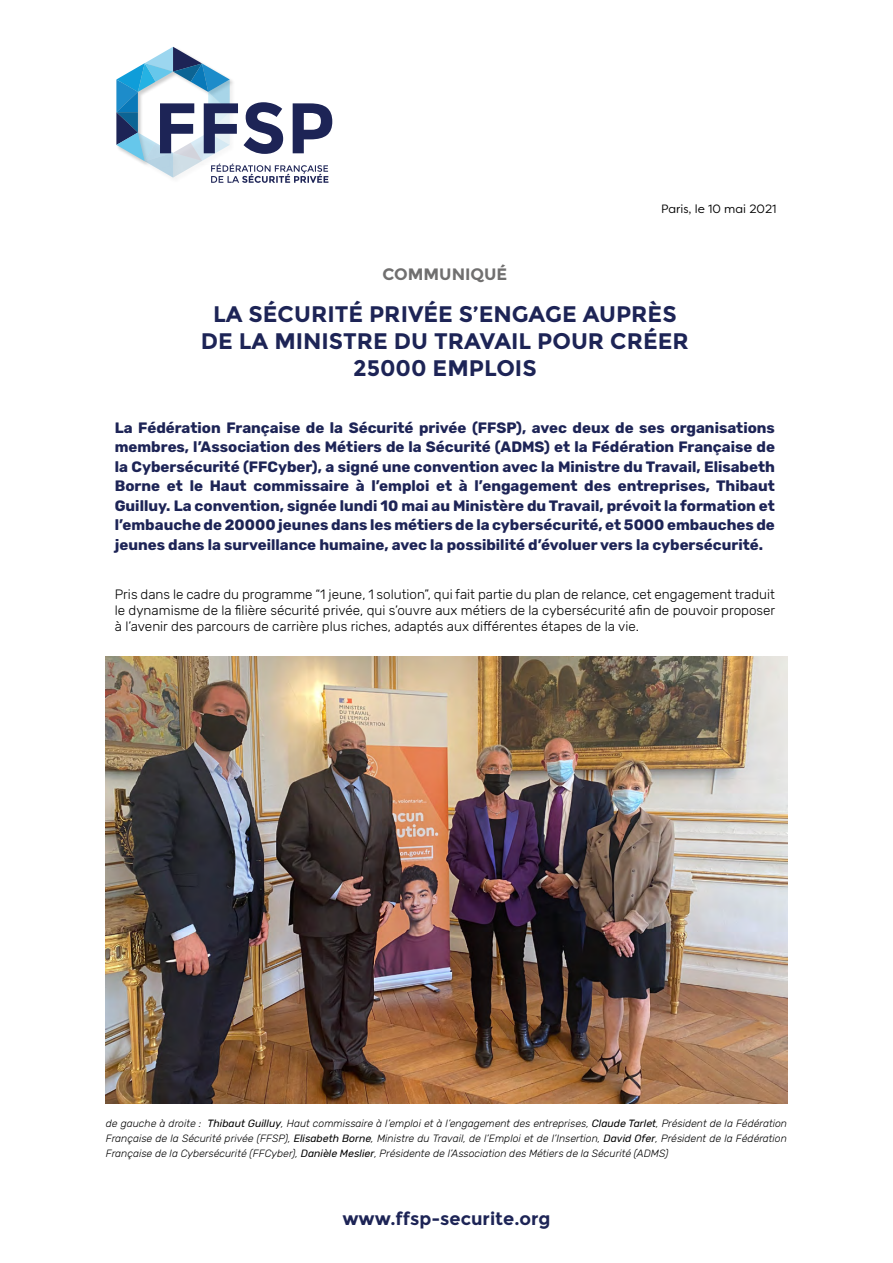
<style>
.page{position:relative;width:893px;height:1263px;background:#fff}
.page>*{position:absolute;margin:0;border:0;box-sizing:border-box;transform-origin:0 0}
.t1{font:700 22.5px/27px "Montserrat";color:#1d2456;text-align:center}
.t2{font:700 18px "Montserrat";color:#1d2456}
.t3{font:700 16.5px "Montserrat";color:#706f6f}
.t4{font:700 15px/19.5px "Rubik";color:#1d2456;text-align:justify}
.t5{font:300 13.5px/16.2px "Rubik";color:#000;text-align:justify}
.t6{font:12px "Filson Soft";color:#000}
.t7{font:italic 300 10.5px/15px "Rubik";color:#000;text-align:justify}
.s1{font-weight:400}
</style>
<div class="page">
<svg style="left:116px;top:47px;width:216px;height:136px"></svg>
<img style="left:106px;top:657px;width:681px;height:446px">
<p class="t6" style="left:661px;top:201px;width:117px">Paris, le 10 mai 2021</p>
<p class="t3" style="left:382px;top:264px;width:127px">COMMUNIQUÉ</p>
<h1 class="t1" style="left:201px;top:300px;width:489px">LA SÉCURITÉ PRIVÉE S’ENGAGE AUPRÈS<br>DE LA MINISTRE DU TRAVAIL POUR CRÉER<br>25000 EMPLOIS</h1>
<p class="t4" style="left:115px;top:418px;width:662px">La Fédération Française de la Sécurité privée (FFSP), avec deux de ses organisations membres, l’Association des Métiers de la Sécurité (ADMS) et la Fédération Française de la Cybersécurité (FFCyber), a signé une convention avec la Ministre du Travail, Elisabeth Borne et le Haut commissaire à l’emploi et à l’engagement des entreprises, Thibaut Guilluy. La convention, signée lundi 10 mai au Ministère du Travail, prévoit la formation et l’embauche de 20000 jeunes dans les métiers de la cybersécurité, et 5000 embauches de jeunes dans la surveillance humaine, avec la possibilité d’évoluer vers la cybersécurité.</p>
<p class="t5" style="left:115px;top:586px;width:662px">Pris dans le cadre du programme “1 jeune, 1 solution”, qui fait partie du plan de relance, cet engagement traduit le dynamisme de la filière sécurité privée, qui s’ouvre aux métiers de la cybersécurité afin de pouvoir proposer à l’avenir des parcours de carrière plus riches, adaptés aux différentes étapes de la vie.</p>
<p class="t7" style="left:106px;top:1116px;width:683px">de gauche à droite : <span class="s1">Thibaut Guilluy</span>, Haut commissaire à l’emploi et à l’engagement des entreprises, <span class="s1">Claude Tarlet</span>, Président de la Fédération Française de la Sécurité privée (FFSP), <span class="s1">Elisabeth Borne</span>, Ministre du Travail, de l’Emploi et de l’Insertion, <span class="s1">David Ofer</span>, Président de la Fédération Française de la Cybersécurité (FFCyber), <span class="s1">Danièle Meslier</span>, Présidente de l’Association des Métiers de la Sécurité (ADMS)</p>
<p class="t2" style="left:342px;top:1207px;width:210px">www.ffsp-securite.org</p>
</div>
